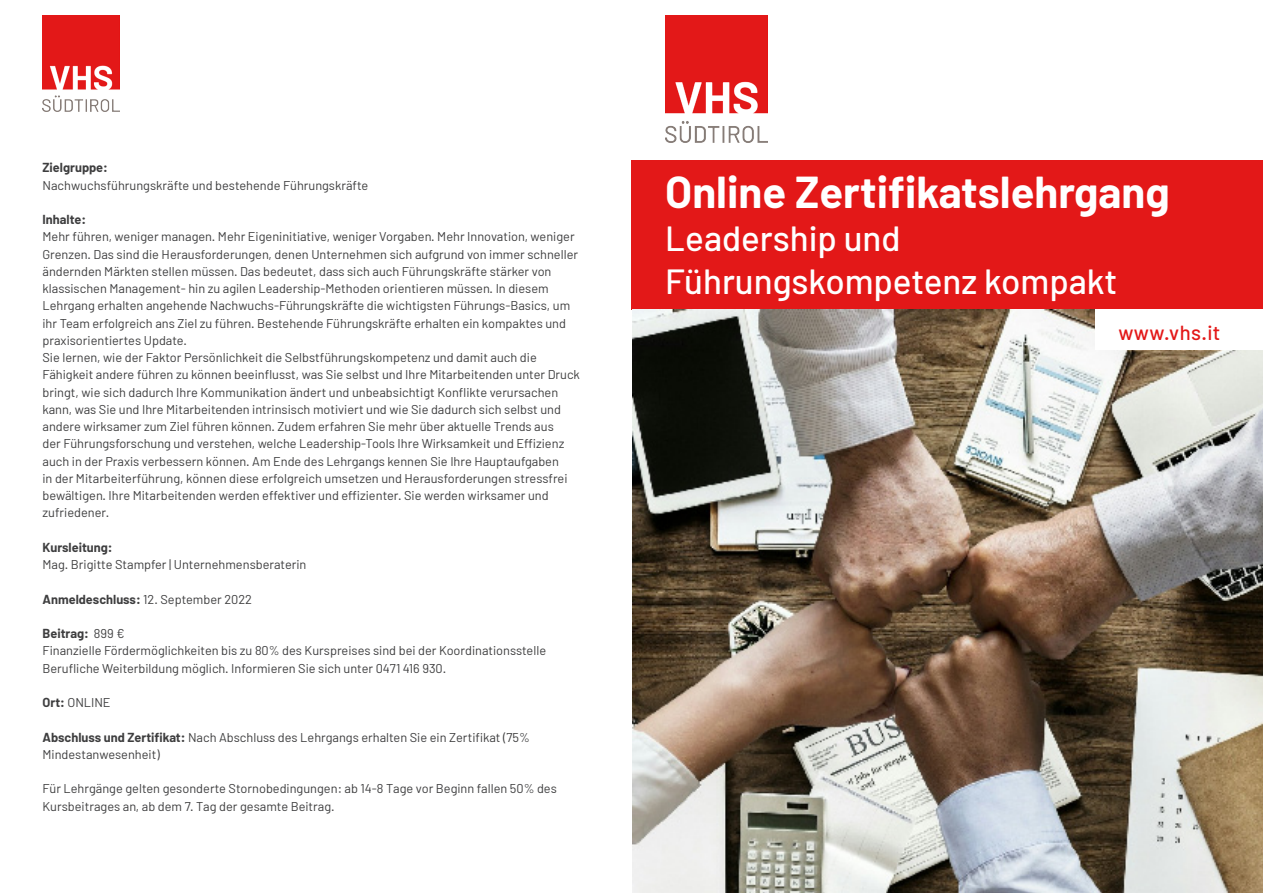
<style>
.page{position:relative;width:1263px;height:893px;background:#fff}
.page>*{position:absolute;margin:0;border:0;box-sizing:border-box;transform-origin:0 0}
.t1{font:700 43.65px "Barlow";color:#fff}
.t2{font:500 34.95px/43.2px "Barlow";color:#fff}
.t3{font:500 20.4px "Barlow";letter-spacing:.02em;color:#e31818}
.t4{font:12.75px/17.2px "Barlow";color:#3e3e3f}
.t5{font:700 12.75px "Barlow";color:#3e3e3f}
.s1{font-weight:700}
.s2{font-weight:400}
</style>
<div class="page">
<div style="left:631px;top:160px;width:632px;height:149px;background:#e31818"></div>
<img style="left:632px;top:309px;width:631px;height:584px">
<div style="left:1095px;top:309px;width:168px;height:41px;background:#fff"></div>
<img style="left:665px;top:16px;width:102px;height:127px">
<img style="left:43px;top:16px;width:76px;height:95px">
<p class="t5" style="left:43px;top:160px;width:67px">Zielgruppe:</p>
<p class="t4" style="left:43px;top:176px;width:327px">Nachwuchsführungskräfte und bestehende Führungskräfte</p>
<p class="t5" style="left:43px;top:212px;width:45px">Inhalte:</p>
<p class="t4" style="left:43px;top:228px;width:537px">Mehr führen, weniger managen. Mehr Eigeninitiative, weniger Vorgaben. Mehr Innovation, weniger Grenzen. Das sind die Herausforderungen, denen Unternehmen sich aufgrund von immer schneller ändernden Märkten stellen müssen. Das bedeutet, dass sich auch Führungskräfte stärker von klassischen Management- hin zu agilen Leadership-Methoden orientieren müssen. In diesem Lehrgang erhalten angehende Nachwuchs-Führungskräfte die wichtigsten Führungs-Basics, um ihr Team erfolgreich ans Ziel zu führen. Bestehende Führungskräfte erhalten ein kompaktes und praxisorientiertes Update.</p>
<p class="t4" style="left:43px;top:349px;width:539px">Sie lernen, wie der Faktor Persönlichkeit die Selbstführungskompetenz und damit auch die Fähigkeit andere führen zu können beeinflusst, was Sie selbst und Ihre Mitarbeitenden unter Druck bringt, wie sich dadurch Ihre Kommunikation ändert und unbeabsichtigt Konflikte verursachen kann, was Sie und Ihre Mitarbeitenden intrinsisch motiviert und wie Sie dadurch sich selbst und andere wirksamer zum Ziel führen können. Zudem erfahren Sie mehr über aktuelle Trends aus<br>der Führungsforschung und verstehen, welche Leadership-Tools Ihre Wirksamkeit und Effizienz auch in der Praxis verbessern können. Am Ende des Lehrgangs kennen Sie Ihre Hauptaufgaben<br>in der Mitarbeiterführung, können diese erfolgreich umsetzen und Herausforderungen stressfrei bewältigen. Ihre Mitarbeitenden werden effektiver und effizienter. Sie werden wirksamer und zufriedener.</p>
<p class="t5" style="left:43px;top:539px;width:72px">Kursleitung:</p>
<p class="t4" style="left:43px;top:556px;width:265px">Mag. Brigitte Stampfer | Unternehmensberaterin</p>
<p class="t4" style="left:43px;top:590px;width:211px"><span class="s1">Anmeldeschluss:</span> 12. September 2022</p>
<p class="t5" style="left:43px;top:626px;width:83px">Beitrag: <span class="s2">899 €</span></p>
<p class="t4" style="left:43px;top:642px;width:505px">Finanzielle Fördermöglichkeiten bis zu 80% des Kurspreises sind bei der Koordinationsstelle</p>
<p class="t4" style="left:43px;top:659px;width:405px">Berufliche Weiterbildung möglich. Informieren Sie sich unter 0471 416 930.</p>
<p class="t4" style="left:43px;top:694px;width:70px"><span class="s1">Ort:</span> ONLINE</p>
<p class="t4" style="left:43px;top:728px;width:489px"><span class="s1">Abschluss und Zertifikat:</span> Nach Abschluss des Lehrgangs erhalten Sie ein Zertifikat (75%<br>Mindestanwesenheit)</p>
<p class="t4" style="left:43px;top:780px;width:516px">Für Lehrgänge gelten gesonderte Stornobedingungen: ab 14-8 Tage vor Beginn fallen 50% des<br>Kursbeitrages an, ab dem 7. Tag der gesamte Beitrag.</p>
<p class="t1" style="left:665px;top:165px;width:506px">Online Zertifikatslehrgang</p>
<p class="t2" style="left:665px;top:216px;width:454px">Leadership und<br>Führungskompetenz kompakt</p>
<p class="t3" style="left:1118px;top:320px;width:104px">www.vhs.it</p>
</div>
